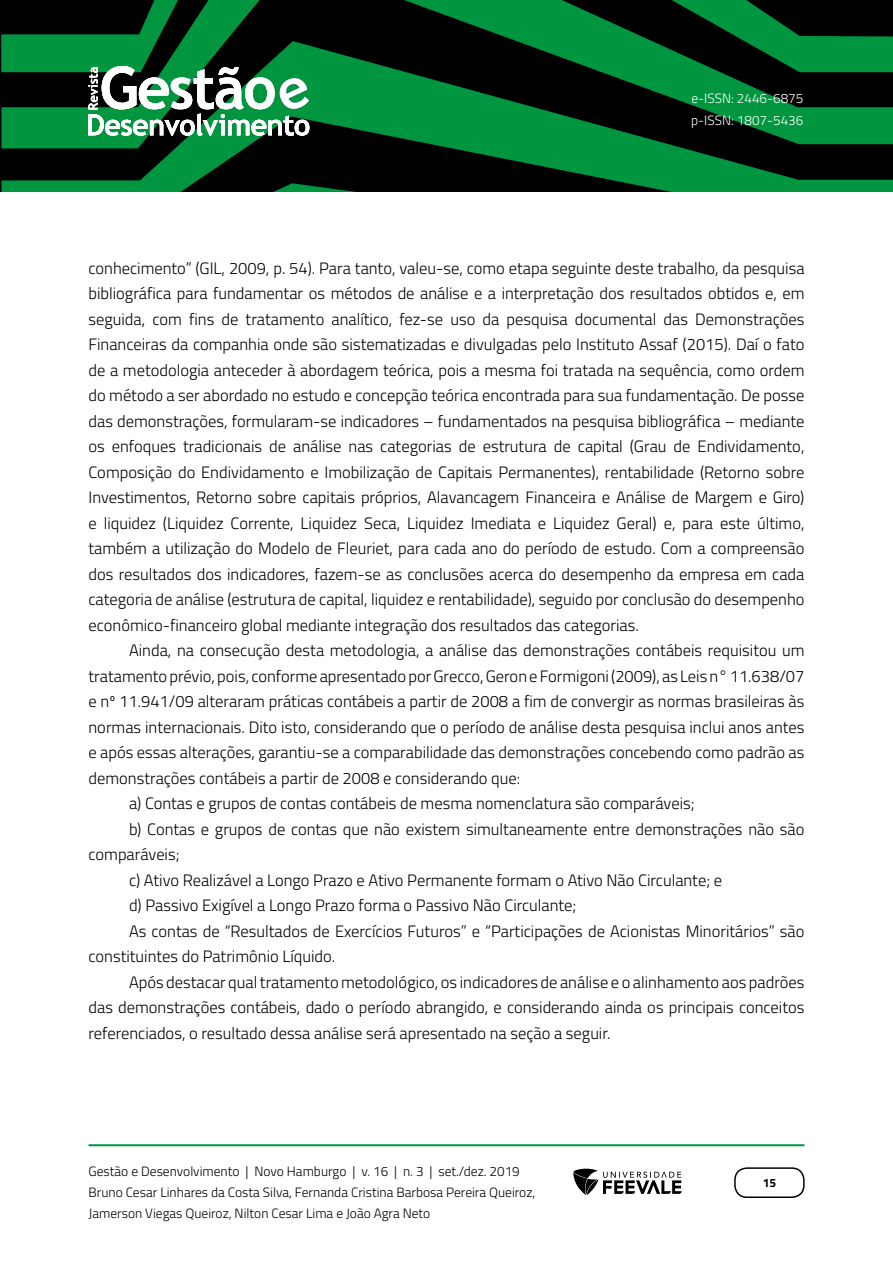
<style>
.page{position:relative;width:893px;height:1263px;background:#fff}
.page>*{position:absolute;margin:0;border:0;box-sizing:border-box;transform-origin:0 0}
.t1{font:300 16.5px/25.5px "Titillium Web";color:#000;text-align:justify}
.t2{font:300 13.5px/21px "Titillium Web";color:#000}
.t3{font:300 13.5px/22.5px "Titillium Web";color:#fff}
.t4{font:700 12px "Titillium Web";color:#000}
</style>
<div class="page">
<svg style="left:2px;top:0;width:891px;height:41px;background:#003516"></svg>
<svg style="left:2px;top:41px;width:891px;height:142px;background:#004a1f"></svg>
<svg style="left:2px;top:183px;width:891px;height:9px;background:#004f21"></svg>
<hr style="left:89px;top:1144px;width:715px;height:2px;background:#009640">
<div style="left:734px;top:1167px;width:71px;height:31px;border:2px solid #000;border-radius:12px"></div>
<svg style="left:573px;top:1169px;width:109px;height:26px"></svg>
<svg style="left:88px;top:66px;width:221px;height:70px"></svg>
<p class="t3" style="left:691px;top:86px;width:114px">e-ISSN: 2446-6875 p-ISSN: 1807-5436</p>
<p class="t1" style="left:88px;top:254px;width:718px">conhecimento” (GIL, 2009, p. 54). Para tanto, valeu-se, como etapa seguinte deste trabalho, da pesquisa bibliográfica para fundamentar os métodos de análise e a interpretação dos resultados obtidos e, em seguida, com fins de tratamento analítico, fez-se uso da pesquisa documental das Demonstrações Financeiras da companhia onde são sistematizadas e divulgadas pelo Instituto Assaf (2015). Daí o fato de a metodologia anteceder à abordagem teórica, pois a mesma foi tratada na sequência, como ordem do método a ser abordado no estudo e concepção teórica encontrada para sua fundamentação. De posse das demonstrações, formularam-se indicadores – fundamentados na pesquisa bibliográfica – mediante os enfoques tradicionais de análise nas categorias de estrutura de capital (Grau de Endividamento, Composição do Endividamento e Imobilização de Capitais Permanentes), rentabilidade (Retorno sobre Investimentos, Retorno sobre capitais próprios, Alavancagem Financeira e Análise de Margem e Giro) e liquidez (Liquidez Corrente, Liquidez Seca, Liquidez Imediata e Liquidez Geral) e, para este último, também a utilização do Modelo de Fleuriet, para cada ano do período de estudo. Com a compreensão dos resultados dos indicadores, fazem-se as conclusões acerca do desempenho da empresa em cada categoria de análise (estrutura de capital, liquidez e rentabilidade), seguido por conclusão do desempenho econômico-financeiro global mediante integração dos resultados das categorias.</p>
<p class="t1" style="left:129px;top:637px;width:677px">Ainda, na consecução desta metodologia, a análise das demonstrações contábeis requisitou um</p>
<p class="t1" style="left:88px;top:662px;width:717px">tratamento prévio, pois, conforme apresentado por Grecco, Geron e Formigoni (2009), as Leis n° 11.638/07</p>
<p class="t1" style="left:88px;top:688px;width:717px">e nº 11.941/09 alteraram práticas contábeis a partir de 2008 a fim de convergir as normas brasileiras às</p>
<p class="t1" style="left:88px;top:713px;width:717px">normas internacionais. Dito isto, considerando que o período de análise desta pesquisa inclui anos antes</p>
<p class="t1" style="left:88px;top:739px;width:717px">e após essas alterações, garantiu-se a comparabilidade das demonstrações concebendo como padrão as</p>
<p class="t1" style="left:88px;top:764px;width:433px">demonstrações contábeis a partir de 2008 e considerando que:</p>
<p class="t1" style="left:129px;top:790px;width:567px">a) Contas e grupos de contas contábeis de mesma nomenclatura são comparáveis;</p>
<p class="t1" style="left:129px;top:815px;width:677px">b) Contas e grupos de contas que não existem simultaneamente entre demonstrações não são</p>
<p class="t1" style="left:88px;top:841px;width:93px">comparáveis;</p>
<p class="t1" style="left:129px;top:866px;width:595px">c) Ativo Realizável a Longo Prazo e Ativo Permanente formam o Ativo Não Circulante; e</p>
<p class="t1" style="left:129px;top:892px;width:449px">d) Passivo Exigível a Longo Prazo forma o Passivo Não Circulante;</p>
<p class="t1" style="left:129px;top:917px;width:677px">As contas de “Resultados de Exercícios Futuros” e “Participações de Acionistas Minoritários” são</p>
<p class="t1" style="left:88px;top:943px;width:248px">constituintes do Patrimônio Líquido.</p>
<p class="t1" style="left:129px;top:968px;width:677px">Após destacar qual tratamento metodológico, os indicadores de análise e o alinhamento aos padrões</p>
<p class="t1" style="left:88px;top:994px;width:717px">das demonstrações contábeis, dado o período abrangido, e considerando ainda os principais conceitos</p>
<p class="t1" style="left:88px;top:1019px;width:523px">referenciados, o resultado dessa análise será apresentado na seção a seguir.</p>
<p class="t2" style="left:88px;top:1160px;width:448px">Gestão e Desenvolvimento | Novo Hamburgo | v. 16 | n. 3 | set./dez. 2019<br>Bruno Cesar Linhares da Costa Silva, Fernanda Cristina Barbosa Pereira Queiroz,<br>Jamerson Viegas Queiroz, Nilton Cesar Lima e João Agra Neto</p>
<p class="t4" style="left:763px;top:1174px;width:15px">15</p>
</div>
